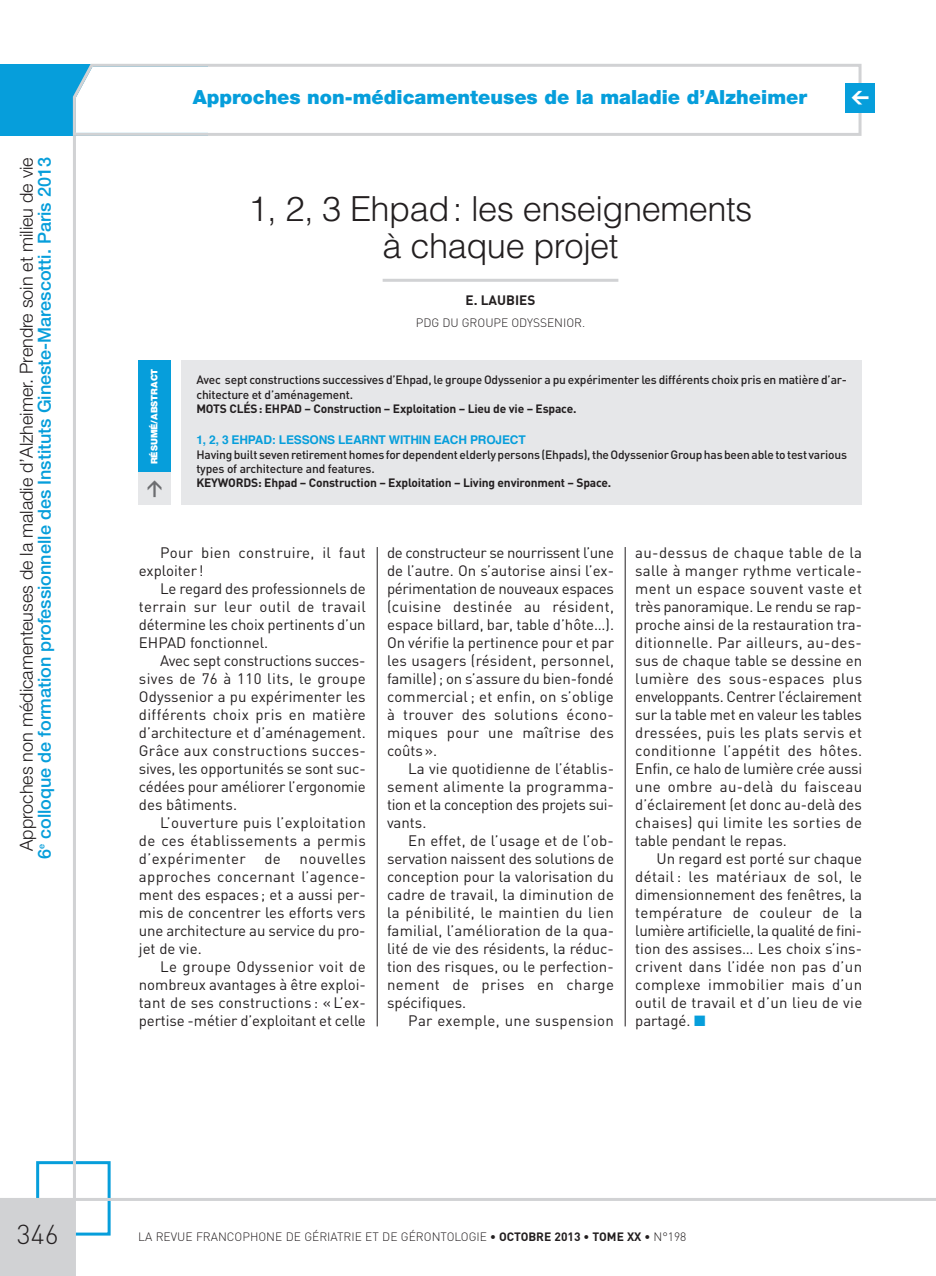
<style>
.page{position:relative;width:936px;height:1276px;background:#fff}
.page>*{position:absolute;margin:0;border:0;box-sizing:border-box;transform-origin:0 0}
.t1{font:300 34.5px/37.5px "Helvetica";letter-spacing:-.015em;color:#231f20;text-align:center}
.t2{font:300 27px "DIN";color:#231f20}
.t3{font:900 19.5px "Helvetica Neue";color:#069edb}
.t4{font:500 18px/18px "Helvetica Neue";color:#069edb;text-align:center}
.t5{font:700 18px "DIN";color:#6c6d70}
.t6{font:15px/18px "DIN";color:#231f20;text-align:justify}
.t7{font:15px/18px "DIN";letter-spacing:.025em;color:#231f20}
.t8{font:700 13.5px "DIN";color:#231f20}
.t9{font:500 12px/14.2px "DIN";letter-spacing:-.015em;color:#231f20}
.t10{font:700 12px "DIN";letter-spacing:-.015em;color:#231f20}
.t11{font:300 12px "DIN";color:#231f20}
.t12{font:700 12px "Helvetica";letter-spacing:-.015em;color:#069edb}
.t13{font:900 9px "Helvetica Neue";color:#fff}
.s1{font-weight:300;color:#231f20}
.s2{color:#069edb}
.s3{font-weight:700}
</style>
<div class="page">
<div style="left:36px;top:1161px;width:75px;height:74px;border:3px solid #069edb"></div>
<div style="left:0;top:1198px;width:74px;height:78px;background:#d1d2d4"></div>
<hr style="left:0;top:1198px;width:935px;height:3px;background:#d1d2d4">
<hr style="left:73px;top:134px;width:3px;height:1142px;background:#d1d2d4">
<div style="left:0;top:64px;width:207px;height:72px;background:#069edb"></div>
<svg style="left:73px;top:64px;width:788px;height:72px"></svg>
<div style="left:845px;top:83px;width:30px;height:30px;background:#069edb"></div>
<hr style="left:377px;top:547px;width:1px;height:479px;background:#231f20">
<hr style="left:624px;top:547px;width:1px;height:479px;background:#231f20">
<hr style="left:382px;top:279px;width:236px;height:3px;background:#d1d2d4">
<div style="left:181px;top:360px;width:680px;height:144px;background:#e6e7e9"></div>
<div style="left:138px;top:360px;width:32px;height:113px;background:#069edb"></div>
<div style="left:138px;top:472px;width:32px;height:32px;background:#e6e7e9"></div>
<p class="t4" style="left:19px;top:859px;width:703px;rotate:-90deg"><span class="s1">Approches non médicamenteuses de la maladie d’Alzheimer. Prendre soin et milieu de vie<br></span>6<sup>e</sup> colloque de formation professionnelle des Instituts Gineste-Marescotti. Paris 2013</p>
<h3 class="t3" style="left:193px;top:91px;width:615px">Approches non-médicamenteuses de la maladie d’Alzheimer</h3>
<p class="t13" style="left:151px;top:464px;width:97px;rotate:-90deg">RÉSUMÉ/ABSTRACT</p>
<p class="t5" style="left:147px;top:498px;width:20px;rotate:-90deg">&gt;</p>
<h1 class="t1" style="left:248px;top:193px;width:505px">1, 2, 3 Ehpad: les enseignements à chaque projet</h1>
<p class="t8" style="left:465px;top:295px;width:71px">E. LAUBIES</p>
<p class="t11" style="left:416px;top:318px;width:171px">PDG DU GROUPE ODYSSENIOR.</p>
<p class="t9" style="left:196px;top:374px;width:652px">Avec sept constructions successives d’Ehpad, le groupe Odyssenior a pu expérimenter les différents choix pris en matière d’ar&shy;chitecture et d’aménagement.</p>
<p class="t10" style="left:196px;top:404px;width:381px">MOTS CLÉS: EHPAD – Construction – Exploitation – Lieu de vie – Espace.</p>
<p class="t12" style="left:196px;top:435px;width:331px">1, 2, 3 EHPAD: LESSONS LEARNT WITHIN EACH PROJECT</p>
<p class="t9" style="left:196px;top:448px;width:652px">Having built seven retirement homes for dependent elderly persons (Ehpads), the Odyssenior Group has been able to test various types of architecture and features.</p>
<p class="t10" style="left:196px;top:478px;width:416px">KEYWORDS: Ehpad – Construction – Exploitation – Living environment – Space.</p>
<p class="t7" style="left:139px;top:545px;width:228px;text-indent:21px">Pour bien construire, il faut exploiter !</p>
<p class="t6" style="left:139px;top:581px;width:228px;text-indent:21px">Le regard des professionnels de terrain sur leur outil de travail détermine les choix pertinents d’un EHPAD fonctionnel.</p>
<p class="t6" style="left:139px;top:653px;width:228px;text-indent:21px">Avec sept constructions succes&shy;sives de 76 à 110 lits, le groupe Odyssenior a pu expérimenter les différents choix pris en matière d’architecture et d’aménagement.<br>Grâce aux constructions succes&shy;sives, les opportunités se sont suc&shy;cédées pour améliorer l’ergonomie des bâtiments.</p>
<p class="t6" style="left:139px;top:815px;width:228px;text-indent:21px">L’ouverture puis l’exploitation de ces établissements a permis d’expérimenter de nouvelles approches concernant l’agence&shy;ment des espaces ; et a aussi per&shy;mis de concentrer les efforts vers une architecture au service du pro&shy;jet de vie.</p>
<p class="t6" style="left:139px;top:959px;width:228px;text-indent:21px">Le groupe Odyssenior voit de nombreux avantages à être exploi&shy;tant de ses constructions : « L’ex&shy;pertise -métier d’exploitant et celle</p>
<p class="t6" style="left:387px;top:545px;width:228px">de constructeur se nourrissent l’une de l’autre. On s’autorise ainsi l’ex&shy;périmentation de nouveaux espaces (cuisine destinée au résident, espace billard, bar, table d’hôte…).<br>On vérifie la pertinence pour et par les usagers (résident, personnel, famille); on s’assure du bien-fondé commercial ; et enfin, on s’oblige à trouver des solutions écono&shy;miques pour une maîtrise des coûts ».</p>
<p class="t6" style="left:387px;top:761px;width:228px;text-indent:21px">La vie quotidienne de l’établis&shy;sement alimente la programma&shy;tion et la conception des projets sui&shy;vants.</p>
<p class="t6" style="left:387px;top:833px;width:228px;text-indent:21px">En effet, de l’usage et de l’ob&shy;servation naissent des solutions de conception pour la valorisation du cadre de travail, la diminution de la pénibilité, le maintien du lien familial, l’amélioration de la qua&shy;lité de vie des résidents, la réduc&shy;tion des risques, ou le perfection&shy;nement de prises en charge spécifiques.</p>
<p class="t7" style="left:408px;top:1013px;width:207px">Par exemple, une suspension</p>
<p class="t6" style="left:635px;top:545px;width:228px">au-dessus de chaque table de la salle à manger rythme verticale&shy;ment un espace souvent vaste et très panoramique. Le rendu se rap&shy;proche ainsi de la restauration tra&shy;ditionnelle. Par ailleurs, au-des&shy;sus de chaque table se dessine en lumière des sous-espaces plus enveloppants. Centrer l’éclairement sur la table met en valeur les tables dressées, puis les plats servis et conditionne l’appétit des hôtes.<br>Enfin, ce halo de lumière crée aussi une ombre au-delà du faisceau d’éclairement (et donc au-delà des chaises) qui limite les sorties de table pendant le repas.</p>
<p class="t6" style="left:635px;top:851px;width:229px;text-indent:21px">Un regard est porté sur chaque détail : les matériaux de sol, le dimensionnement des fenêtres, la température de couleur de la lumière artificielle, la qualité de fini&shy;tion des assises… Les choix s’ins&shy;crivent dans l’idée non pas d’un complexe immobilier mais d’un outil de travail et d’un lieu de vie partagé. <span class="s2">■</span></p>
<h2 class="t2" style="left:17px;top:1225px;width:43px">346</h2>
<p class="t11" style="left:138px;top:1233px;width:549px">LA REVUE FRANCOPHONE DE GÉRIATRIE ET DE GÉRONTOLOGIE <span class="s3">• OCTOBRE 2013 • TOME XX •</span> N°198</p>
</div>
